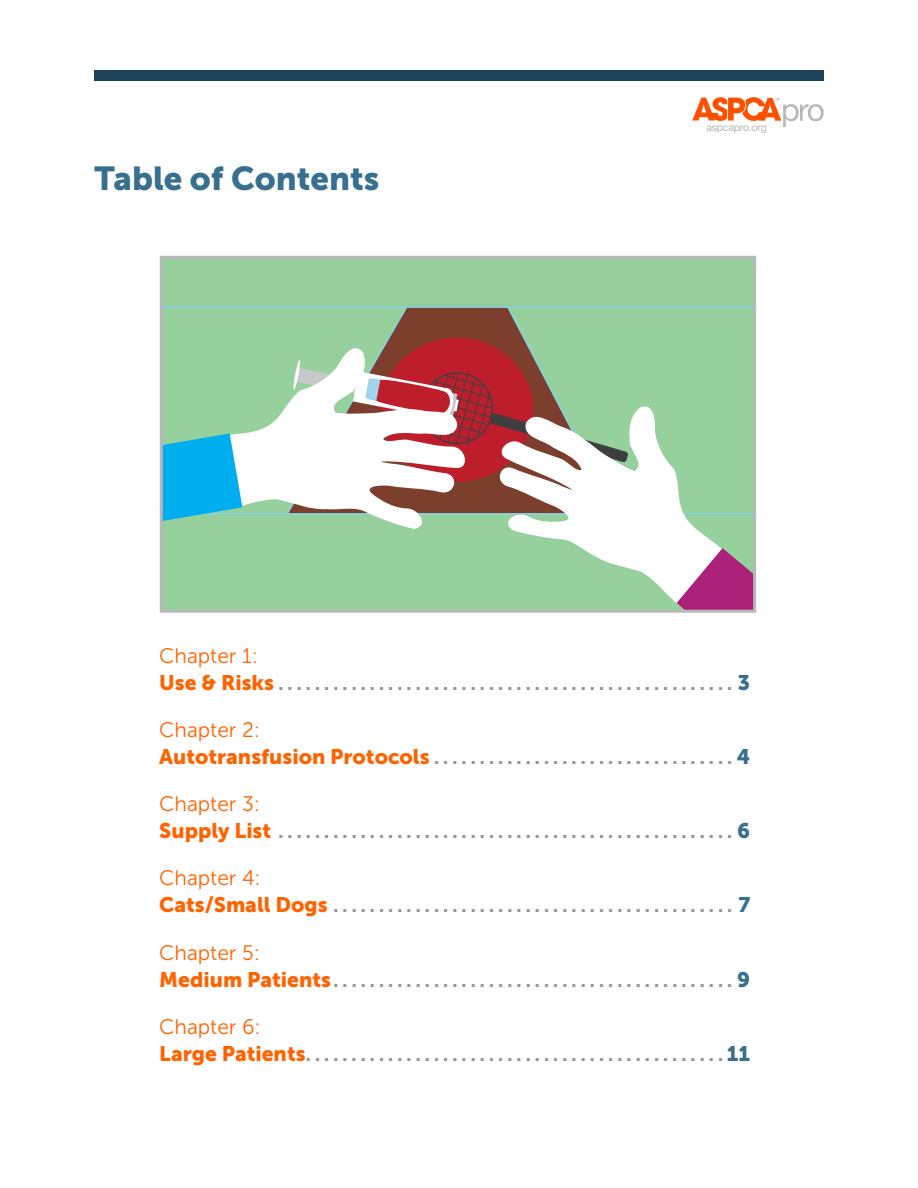
<style>
.page{position:relative;width:918px;height:1188px;background:#fff}
.page>*{position:absolute;margin:0;border:0;box-sizing:border-box;transform-origin:0 0}
.TOCHeading{font:33px "Museo Sans 900";color:#376f8f}
.TOCChapter{font:21px "Museo Sans 300";color:#ff6300}
.TOCSubheading{font:18px "Museo Sans 900";color:#959494}
.t1{font:10.5px "Helvetica Neue";letter-spacing:-.02em;color:#b6b8b9}
.s1{font-size:21px;color:#ff6300}
.s2{font-size:21px;color:#376f8f}
</style>
<div class="page">
<div style="left:94px;top:70px;width:730px;height:11px;background:#1e4359"></div>
<svg style="left:692px;top:97px;width:132px;height:30px"></svg>
<svg style="left:164px;top:308px;width:283px;height:125px;background:#92bb8d"></svg>
<svg style="left:479px;top:308px;width:273px;height:205px;background:#94bb8d"></svg>
<div style="left:164px;top:513px;width:588px;height:96px;background:#96d09d"></div>
<svg style="left:494px;top:402px;width:247px;height:207px;fill:#96d09d"></svg>
<svg style="left:677px;top:548px;width:75px;height:61px"></svg>
<div style="left:164px;top:260px;width:588px;height:48px;background:#96cf9c"></div>
<svg style="left:471px;top:360px;width:157px;height:103px"></svg>
<svg style="left:188px;top:340px;width:283px;height:189px"></svg>
<svg style="left:164px;top:433px;width:78px;height:145px;background:#50c1c8"></svg>
<div style="left:160px;top:256px;width:596px;height:357px;border:3px solid #b6b8b9"></div>
<p class="TOCHeading" style="left:94px;top:159px;width:286px">Table of Contents</p>
<p class="t1" style="left:706px;top:120px;width:62px">aspcapro.org</p>
<p class="TOCChapter" style="left:159px;top:644px;width:100px">Chapter 1:</p>
<p class="TOCSubheading" style="left:159px;top:673px;width:593px"><span class="s1">Use &amp; Risks</span> . . . . . . . . . . . . . . . . . . . . . . . . . . . . . . . . . . . . . . . . . . . . . . . . . . <span class="s2">3</span></p>
<p class="TOCChapter" style="left:159px;top:718px;width:102px">Chapter 2:</p>
<p class="TOCSubheading" style="left:159px;top:747px;width:592px"><span class="s1">Autotransfusion Protocols</span> . . . . . . . . . . . . . . . . . . . . . . . . . . . . . . . . . <span class="s2">4</span></p>
<p class="TOCChapter" style="left:159px;top:793px;width:102px">Chapter 3:</p>
<p class="TOCSubheading" style="left:159px;top:822px;width:593px"><span class="s1">Supply List</span> . . . . . . . . . . . . . . . . . . . . . . . . . . . . . . . . . . . . . . . . . . . . . . . . . . <span class="s2">6</span></p>
<p class="TOCChapter" style="left:159px;top:867px;width:103px">Chapter 4:</p>
<p class="TOCSubheading" style="left:159px;top:896px;width:593px"><span class="s1">Cats/Small Dogs</span> . . . . . . . . . . . . . . . . . . . . . . . . . . . . . . . . . . . . . . . . . . . . <span class="s2">7</span></p>
<p class="TOCChapter" style="left:159px;top:941px;width:102px">Chapter 5:</p>
<p class="TOCSubheading" style="left:159px;top:970px;width:593px"><span class="s1">Medium Patients</span> . . . . . . . . . . . . . . . . . . . . . . . . . . . . . . . . . . . . . . . . . . . . <span class="s2">9</span></p>
<p class="TOCChapter" style="left:159px;top:1015px;width:103px">Chapter 6:</p>
<p class="TOCSubheading" style="left:159px;top:1044px;width:593px"><span class="s1">Large Patients</span> . . . . . . . . . . . . . . . . . . . . . . . . . . . . . . . . . . . . . . . . . . . . . <span class="s2">11</span></p>
</div>
